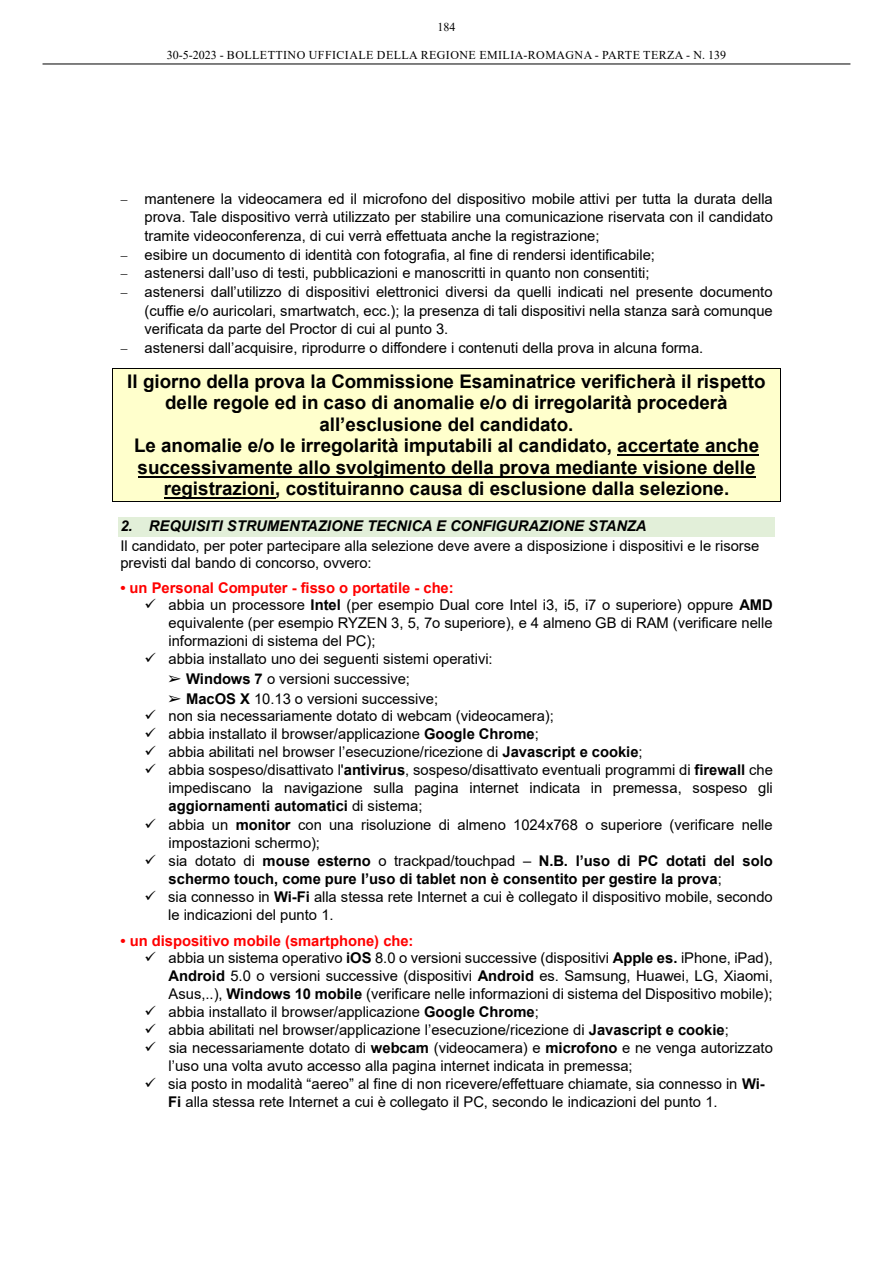
<style>
.page{position:relative;width:893px;height:1263px;background:#fff}
.page>*{position:absolute;margin:0;border:0;box-sizing:border-box;transform-origin:0 0}
.t1{font:700 18.75px/21.6px "Arial";color:#000;text-align:center}
.t2{font:14.85px/18px "Arial";color:#000}
.t3{font:700 14.85px/18px "Arial";color:#000}
.t4{font:700 14.85px "Arial";color:#f00}
.t5{font:italic 700 14.85px "Arial";letter-spacing:-.005em;color:#000}
.t6{font:12px "Times New Roman";letter-spacing:.035em;color:#000}
.s1{font-weight:700}
.s2{font-weight:400}
</style>
<div class="page">
<hr style="left:43px;top:64px;width:807px;height:1px;background:#000">
<div style="left:113px;top:369px;width:667px;height:23px;background:#ffc"></div>
<hr style="left:113px;top:368px;width:667px;height:1px;background:#000">
<div style="left:113px;top:392px;width:667px;height:21px;background:#ffc"></div>
<div style="left:113px;top:413px;width:667px;height:22px;background:#ffc"></div>
<div style="left:113px;top:435px;width:667px;height:21px;background:#ffc"></div>
<hr style="left:617px;top:454px;width:142px;height:2px;background:#000">
<div style="left:113px;top:456px;width:667px;height:22px;background:#ffc"></div>
<hr style="left:138px;top:476px;width:617px;height:2px;background:#000">
<div style="left:113px;top:478px;width:667px;height:23px;background:#ffc"></div>
<hr style="left:164px;top:497px;width:111px;height:2px;background:#000">
<hr style="left:113px;top:501px;width:667px;height:1px;background:#000">
<svg style="left:112px;top:368px;width:1px;height:134px"></svg>
<svg style="left:780px;top:368px;width:1px;height:134px"></svg>
<div style="left:118px;top:518px;width:657px;height:19px;background:#e2efd9"></div>
<p class="t6" style="left:437px;top:19px;width:19px">184</p>
<p class="t6" style="left:167px;top:47px;width:486px">30-5-2023 - BOLLETTINO UFFICIALE DELLA REGIONE EMILIA-ROMAGNA - PARTE TER</p>
<p class="t6" style="left:667px;top:47px;width:61px">ZA - N. 139</p>
<p class="t2" style="left:120px;top:189px;width:654px">− mantenere la videocamera ed il microfono del dispositivo mobile attivi per tutta la durata della</p>
<p class="t2" style="left:144px;top:208px;width:630px">prova. Tale dispositivo verrà utilizzato per stabilire una comunicazione riservata con il candidato</p>
<p class="t2" style="left:144px;top:227px;width:457px">tramite videoconferenza, di cui verrà effettuata anche la registrazione;</p>
<p class="t2" style="left:120px;top:245px;width:536px">− esibire un documento di identità con fotografia, al fine di rendersi identificabile;</p>
<p class="t2" style="left:120px;top:264px;width:531px">− astenersi dall’uso di testi, pubblicazioni e manoscritti in quanto non consentiti;</p>
<p class="t2" style="left:120px;top:283px;width:654px">− astenersi dall’utilizzo di dispositivi elettronici diversi da quelli indicati nel presente documento</p>
<p class="t2" style="left:144px;top:301px;width:630px">(cuffie e/o auricolari, smartwatch, ecc.); la presenza di tali dispositivi nella stanza sarà comunque</p>
<p class="t2" style="left:144px;top:320px;width:305px">verificata da parte del Proctor di cui al punto 3.</p>
<p class="t2" style="left:120px;top:338px;width:584px">− astenersi dall’acquisire, riprodurre o diffondere i contenuti della prova in alcuna forma.</p>
<p class="t1" style="left:127px;top:371px;width:640px">Il giorno della prova la Commissione Esaminatrice verificherà il rispetto delle regole ed in caso di anomalie e/o di irregolarità procederà all’esclusione del candidato.<br>Le anomalie e/o le irregolarità imputabili al candidato, accertate anche successivamente allo svolgimento della prova mediante visione delle registrazioni, costituiranno causa di esclusione dalla selezione.</p>
<p class="t5" style="left:120px;top:516px;width:528px">2. REQUISITI STRUMENTAZIONE TECNICA E CONFIGURAZIONE STANZA</p>
<p class="t2" style="left:120px;top:537px;width:641px;line-height:17px">Il candidato, per poter partecipare alla selezione deve avere a disposizione i dispositivi e le risorse previsti dal bando di concorso, ovvero:</p>
<p class="t4" style="left:120px;top:577px;width:335px">• un Personal Computer - fisso o portatile - che:</p>
<p class="t2" style="left:169px;top:595px;width:606px;text-align:justify;text-indent:-24px">✓ abbia un processore <span class="s1">Intel</span> (per esempio Dual core Intel i3, i5, i7 o superiore) oppure <span class="s1">AMD </span>equivalente (per esempio RYZEN 3, 5, 7o superiore), e 4 almeno GB di RAM (verificare nelle informazioni di sistema del PC);</p>
<p class="t2" style="left:144px;top:650px;width:350px">✓ abbia installato uno dei seguenti sistemi operativi:</p>
<p class="t2" style="left:168px;top:670px;width:244px">➢ <span class="s1">Windows 7</span> o versioni successive;</p>
<p class="t2" style="left:168px;top:689px;width:272px">➢ <span class="s1">MacOS X</span> 10.13 o versioni successive;</p>
<p class="t2" style="left:144px;top:707px;width:411px">✓ non sia necessariamente dotato di webcam (videocamera);</p>
<p class="t2" style="left:144px;top:725px;width:396px">✓ abbia installato il browser/applicazione <span class="s1">Google Chrome</span>;</p>
<p class="t2" style="left:145px;top:743px;width:500px">✓ abbia abilitati nel browser l’esecuzione/ricezione di <span class="s1">Javascript e cookie</span>;</p>
<p class="t2" style="left:169px;top:761px;width:606px;text-align:justify;text-indent:-24px">✓ abbia sospeso/disattivato l'<span class="s1">antivirus</span>, sospeso/disattivato eventuali programmi di <span class="s1">firewall</span> che impediscano la navigazione sulla pagina internet indicata in premessa, sospeso gli <span class="s1">aggiornamenti automatici</span> di sistema;</p>
<p class="t2" style="left:169px;top:815px;width:606px;text-indent:-24px">✓ abbia un <span class="s1">monitor</span> con una risoluzione di almeno 1024x768 o superiore (verificare nelle impostazioni schermo);</p>
<p class="t3" style="left:169px;top:852px;width:606px;text-indent:-24px">✓ <span class="s2">sia dotato di</span> mouse esterno <span class="s2">o trackpad/touchpad –</span> N.B. l’uso di PC dotati del solo schermo touch, come pure l’uso di tablet non è consentito per gestire la prova<span class="s2">;</span></p>
<p class="t2" style="left:168px;top:887px;width:606px;text-indent:-24px">✓ sia connesso in <span class="s1">Wi-Fi</span> alla stessa rete Internet a cui è collegato il dispositivo mobile, secondo le indicazioni del punto 1.</p>
<p class="t4" style="left:120px;top:930px;width:295px">• un dispositivo mobile (smartphone) che:</p>
<p class="t2" style="left:169px;top:948px;width:606px;text-align:justify;text-indent:-24px">✓ abbia un sistema operativo <span class="s1">iOS</span> 8.0 o versioni successive (dispositivi <span class="s1">Apple es.</span> iPhone, iPad), <span class="s1">Android</span> 5.0 o versioni successive (dispositivi <span class="s1">Android</span> es. Samsung, Huawei, LG, Xiaomi, Asus,..), <span class="s1">Windows 10 mobile</span> (verificare nelle informazioni di sistema del Dispositivo mobile);</p>
<p class="t2" style="left:145px;top:1003px;width:396px">✓ abbia installato il browser/applicazione <span class="s1">Google Chrome</span>;</p>
<p class="t2" style="left:145px;top:1021px;width:586px">✓ abbia abilitati nel browser/applicazione l’esecuzione/ricezione di <span class="s1">Javascript e cookie</span>;</p>
<p class="t2" style="left:169px;top:1039px;width:606px;text-indent:-24px">✓ sia necessariamente dotato di <span class="s1">webcam</span> (videocamera) e <span class="s1">microfono</span> e ne venga autorizzato l’uso una volta avuto accesso alla pagina internet indicata in premessa;</p>
<p class="t2" style="left:168px;top:1075px;width:598px;text-indent:-24px">✓ sia posto in modalità “aereo” al fine di non ricevere/effettuare chiamate, sia connesso in <span class="s1">Wi-<br>Fi</span> alla stessa rete Internet a cui è collegato il PC, secondo le indicazioni del punto 1.</p>
</div>
